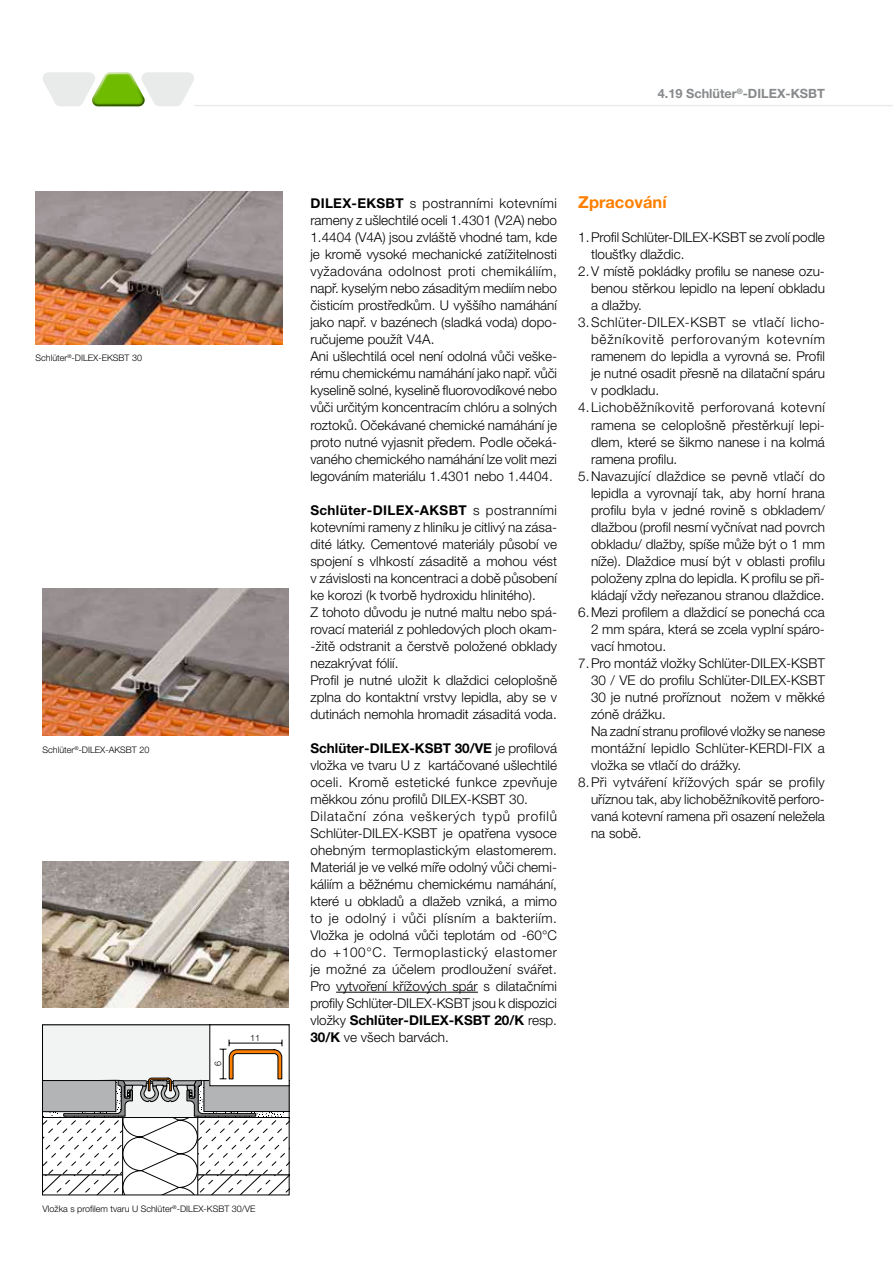
<style>
.page{position:relative;width:893px;height:1263px;background:#fff}
.page>*{position:absolute;margin:0;border:0;box-sizing:border-box;transform-origin:0 0}
.t1{font:700 16.5px "Helvetica Neue LT Pro";color:#ff8000}
.t2{font:300 13.5px/17px "Helvetica Neue LT Pro";color:#000}
.t3{font:300 13.5px "Helvetica Neue LT Pro";letter-spacing:.035em;color:#000}
.t4{font:300 13.5px "Helvetica Neue LT Pro";letter-spacing:.025em;color:#000}
.t5{font:300 13.5px "Helvetica Neue LT Pro";letter-spacing:.06em;color:#000}
.t6{font:700 12.75px "Helvetica Neue LT Pro";color:#87898b}
.t7{font:300 9.15px "Helvetica Neue LT Pro";color:#000;scale:.96 1}
.t8{font:300 9px "Helvetica Neue LT Pro";color:#000}
.t9{font:300 8.85px "Helvetica Neue LT Pro";color:#000;scale:1.04 1}
.s1{font-weight:700}
</style>
<div class="page">
<hr style="left:194px;top:105px;width:699px;height:1px;background:#e9eaea">
<svg style="left:43px;top:72px;width:151px;height:34px"></svg>
<hr style="left:336px;top:992px;width:142px;height:1px;background:#000">
<img style="left:42px;top:589px;width:247px;height:147px">
<img style="left:42px;top:861px;width:247px;height:147px">
<svg style="left:44px;top:1026px;width:244px;height:167px"></svg>
<hr style="left:223px;top:1049px;width:1px;height:30px;background:#000">
<div style="left:42px;top:1024px;width:248px;height:171px;border:1px solid #000"></div>
<img style="left:36px;top:192px;width:246px;height:152px">
<p class="t8" style="left:36px;top:353px;width:108px">Schlüter<sup>®</sup>-DILEX-EKSBT 30</p>
<p class="t8" style="left:43px;top:744px;width:108px">Schlüter<sup>®</sup>-DILEX-AKSBT 20</p>
<p class="t7" style="left:212px;top:1066px;width:7px;rotate:-90deg">6</p>
<p class="t9" style="left:250px;top:1032px;width:11px">11</p>
<p class="t6" style="left:658px;top:86px;width:169px">4.19 Schlüter<sup>®</sup>-DILEX-KSBT</p>
<p class="t2" style="left:310px;top:195px;width:248px"><span class="s1">DILEX-EKSBT</span> s postranními kotevními rameny z ušlechtilé oceli 1.4301 (V2A) nebo 1.4404 (V4A) jsou zvláště vhodné tam, kde je kromě vysoké mechanické zatížitelnosti vyžadována odolnost proti chemikáliím, např. kyselým nebo zásaditým mediím nebo čisticím prostředkům. U vyššího namáhání jako např. v bazénech (sladká voda) dopo&shy;ručujeme použít V4A.<br>Ani ušlechtilá ocel není odolná vůči veške&shy;rému chemickému namáhání jako např. vůči kyselině solné, kyselině fluorovodíkové nebo vůči určitým koncentracím chlóru a solných roztoků. Očekávané chemické namáhání je proto nutné vyjasnit předem. Podle očeká&shy;vaného chemického namáhání lze volit mezi legováním materiálu 1.4301 nebo 1.4404.</p>
<p class="t2" style="left:310px;top:501px;width:248px"><span class="s1">Schlüter-DILEX-AKSBT</span> s postranními kotevními rameny z hliníku je citlivý na zása&shy;dité látky. Cementové materiály působí ve spojení s vlhkostí zásaditě a mohou vést v závislosti na koncentraci a době působení ke korozi (k tvorbě hydroxidu hlinitého).<br>Z tohoto důvodu je nutné maltu nebo spá&shy;rovací materiál z pohledových ploch okam--žitě odstranit a čerstvě položené obklady nezakrývat fólií.<br>Profil je nutné uložit k dlaždici celoplošně zplna do kontaktní vrstvy lepidla, aby se v dutinách nemohla hromadit zásaditá voda.</p>
<p class="t2" style="left:310px;top:739px;width:248px"><span class="s1">Schlüter-DILEX-KSBT 30/VE</span> je profilová vložka ve tvaru U z kartáčované ušlechtilé oceli. Kromě estetické funkce zpevňuje měkkou zónu profilů DILEX-KSBT 30.<br>Dilatační zóna veškerých typů profilů Schlüter-DILEX-KSBT je opatřena vysoce ohebným termoplastickým elastomerem.<br>Materiál je ve velké míře odolný vůči chemi&shy;káliím a běžnému chemickému namáhání, které u obkladů a dlažeb vzniká, a mimo to je odolný i vůči plísním a bakteriím.<br>Vložka je odolná vůči teplotám od -60°C do +100°C. Termoplastický elastomer je možné za účelem prodloužení svářet.<br>Pro vytvoření křížových spár s dilatačními profily Schlüter-DILEX-KSBT jsou k dispozici vložky <span class="s1">Schlüter-DILEX-KSBT 20/K</span> resp.<br><span class="s1">30/K</span> ve všech barvách.</p>
<p class="t1" style="left:578px;top:192px;width:90px">Zpracování</p>
<p class="t2" style="left:578px;top:229px;width:248px">1.Profil Schlüter-DILEX-KSBT se zvolí podle</p>
<p class="t2" style="left:591px;top:246px;width:95px">tloušťky dlaždic.</p>
<p class="t2" style="left:578px;top:263px;width:248px">2.V místě pokládky profilu se nanese ozu-</p>
<p class="t2" style="left:591px;top:280px;width:235px">benou stěrkou lepidlo na lepení obkladu</p>
<p class="t2" style="left:591px;top:297px;width:52px">a dlažby.</p>
<p class="t3" style="left:578px;top:314px;width:248px">3.Schlüter-DILEX-KSBT se vtlačí licho-</p>
<p class="t5" style="left:591px;top:331px;width:235px">běžníkovitě perforovaným kotevním</p>
<p class="t2" style="left:591px;top:348px;width:235px">ramenem do lepidla a vyrovná se. Profil</p>
<p class="t2" style="left:591px;top:365px;width:235px">je nutné osadit přesně na dilatační spáru</p>
<p class="t2" style="left:591px;top:382px;width:70px">v podkladu.</p>
<p class="t3" style="left:578px;top:399px;width:248px">4.Lichoběžníkovitě perforovaná kotevní</p>
<p class="t2" style="left:591px;top:416px;width:235px">ramena se celoplošně přestěrkují lepi-</p>
<p class="t2" style="left:591px;top:433px;width:235px">dlem, které se šikmo nanese i na kolmá</p>
<p class="t2" style="left:591px;top:450px;width:88px">ramena profilu.</p>
<p class="t2" style="left:578px;top:467px;width:248px">5.Navazující dlaždice se pevně vtlačí do</p>
<p class="t2" style="left:591px;top:484px;width:235px">lepidla a vyrovnají tak, aby horní hrana</p>
<p class="t2" style="left:591px;top:501px;width:236px">profilu byla v jedné rovině s obkladem/</p>
<p class="t2" style="left:591px;top:518px;width:235px">dlažbou (profil nesmí vyčnívat nad povrch</p>
<p class="t2" style="left:591px;top:535px;width:235px">obkladu/ dlažby, spíše může být o 1 mm</p>
<p class="t2" style="left:591px;top:552px;width:235px">níže). Dlaždice musí být v oblasti profilu</p>
<p class="t2" style="left:591px;top:569px;width:235px">položeny zplna do lepidla. K profilu se při-</p>
<p class="t2" style="left:591px;top:586px;width:235px">kládají vždy neřezanou stranou dlaždice.</p>
<p class="t2" style="left:578px;top:603px;width:248px">6.Mezi profilem a dlaždicí se ponechá cca</p>
<p class="t2" style="left:591px;top:620px;width:235px">2 mm spára, která se zcela vyplní spáro-</p>
<p class="t2" style="left:591px;top:637px;width:77px">vací hmotou.</p>
<p class="t2" style="left:578px;top:654px;width:248px">7.Pro montáž vložky Schlüter-DILEX-KSBT</p>
<p class="t2" style="left:591px;top:671px;width:235px">30 / VE do profilu Schlüter-DILEX-KSBT</p>
<p class="t2" style="left:591px;top:688px;width:235px">30 je nutné proříznout nožem v měkké</p>
<p class="t2" style="left:591px;top:705px;width:76px">zóně drážku.</p>
<p class="t2" style="left:591px;top:722px;width:235px">Na zadní stranu profilové vložky se nanese</p>
<p class="t2" style="left:591px;top:739px;width:235px">montážní lepidlo Schlüter-KERDI-FIX a</p>
<p class="t2" style="left:591px;top:756px;width:152px">vložka se vtlačí do drážky.</p>
<p class="t4" style="left:578px;top:774px;width:248px">8.Při vytváření křížových spár se profily</p>
<p class="t2" style="left:591px;top:790px;width:235px">uříznou tak, aby lichoběžníkovitě perforo-</p>
<p class="t2" style="left:591px;top:807px;width:235px">vaná kotevní ramena při osazení neležela</p>
<p class="t2" style="left:591px;top:824px;width:52px">na sobě.</p>
<p class="t8" style="left:43px;top:1203px;width:215px">Vložka s profilem tvaru U Schlüter<sup>®</sup>-DILEX-KSBT 30/VE</p>
</div>
